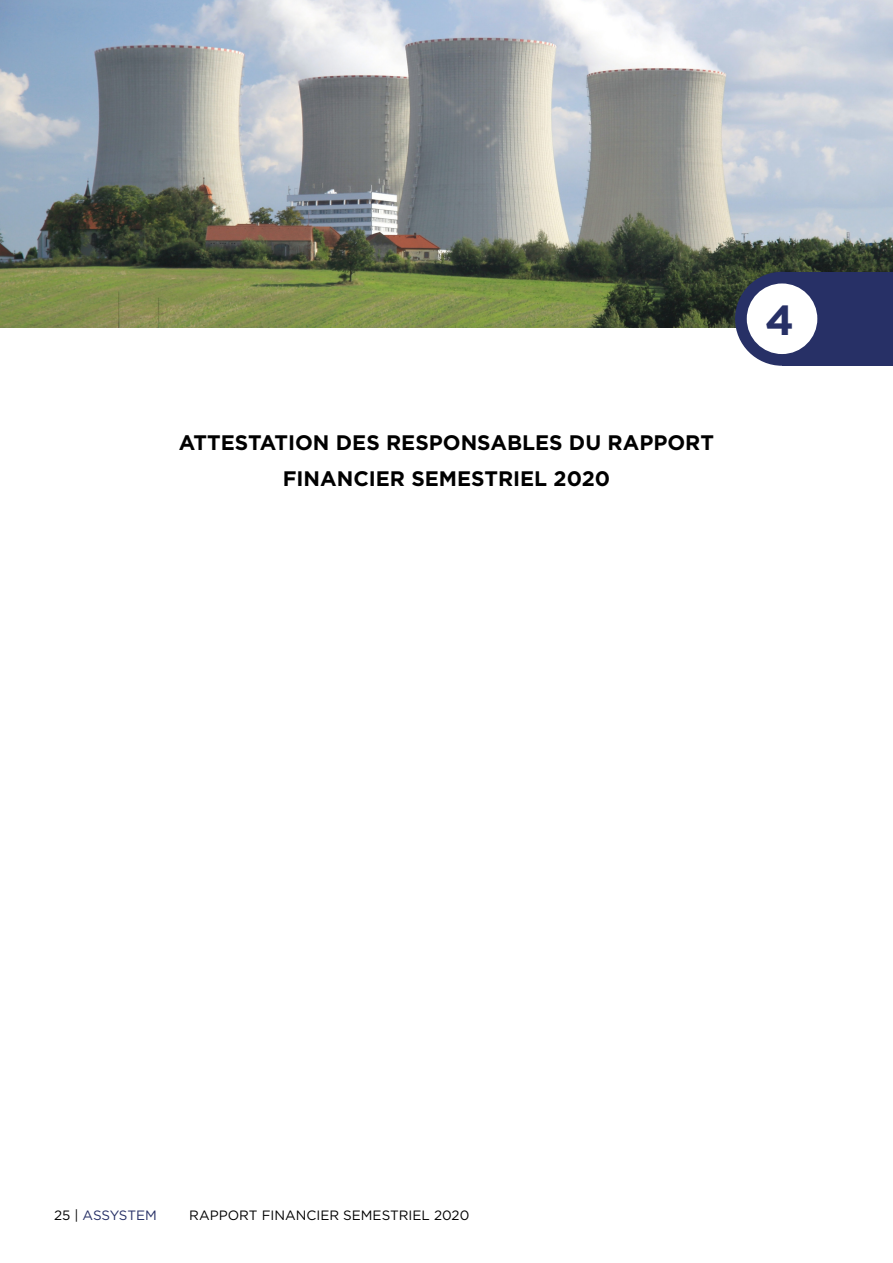
<style>
.page{position:relative;width:893px;height:1263px;background:#fff}
.page>*{position:absolute;margin:0;border:0;box-sizing:border-box;transform-origin:0 0}
.t1{font:700 42px "Gotham";color:#273066}
.t2{font:700 21px/36px "Gotham";color:#000;text-align:center}
.t3{font:13.5px "Gotham";color:#000}
.t4{font:13.5px "Gotham";letter-spacing:-.01em;color:#273066}
.s1{color:#000}
</style>
<div class="page">
<img style="left:0;top:0;width:893px;height:327px">
<div style="left:735px;top:272px;width:94px;height:94px;background:#273066;border-radius:50%"></div>
<div style="left:782px;top:272px;width:111px;height:94px;background:#273066"></div>
<div style="left:747px;top:283px;width:70px;height:71px;background:#fff;border-radius:50%"></div>
<p class="t2" style="left:179px;top:424px;width:537px">ATTESTATION DES RESPONSABLES DU RAPPORT<br>FINANCIER SEMESTRIEL 2020</p>
<p class="t1" style="left:765px;top:292px;width:30px">4</p>
<p class="t4" style="left:54px;top:1206px;width:104px"><span class="s1">25 |</span> ASSYSTEM</p>
<p class="t3" style="left:189px;top:1206px;width:282px">RAPPORT FINANCIER SEMESTRIEL 2020</p>
</div>
